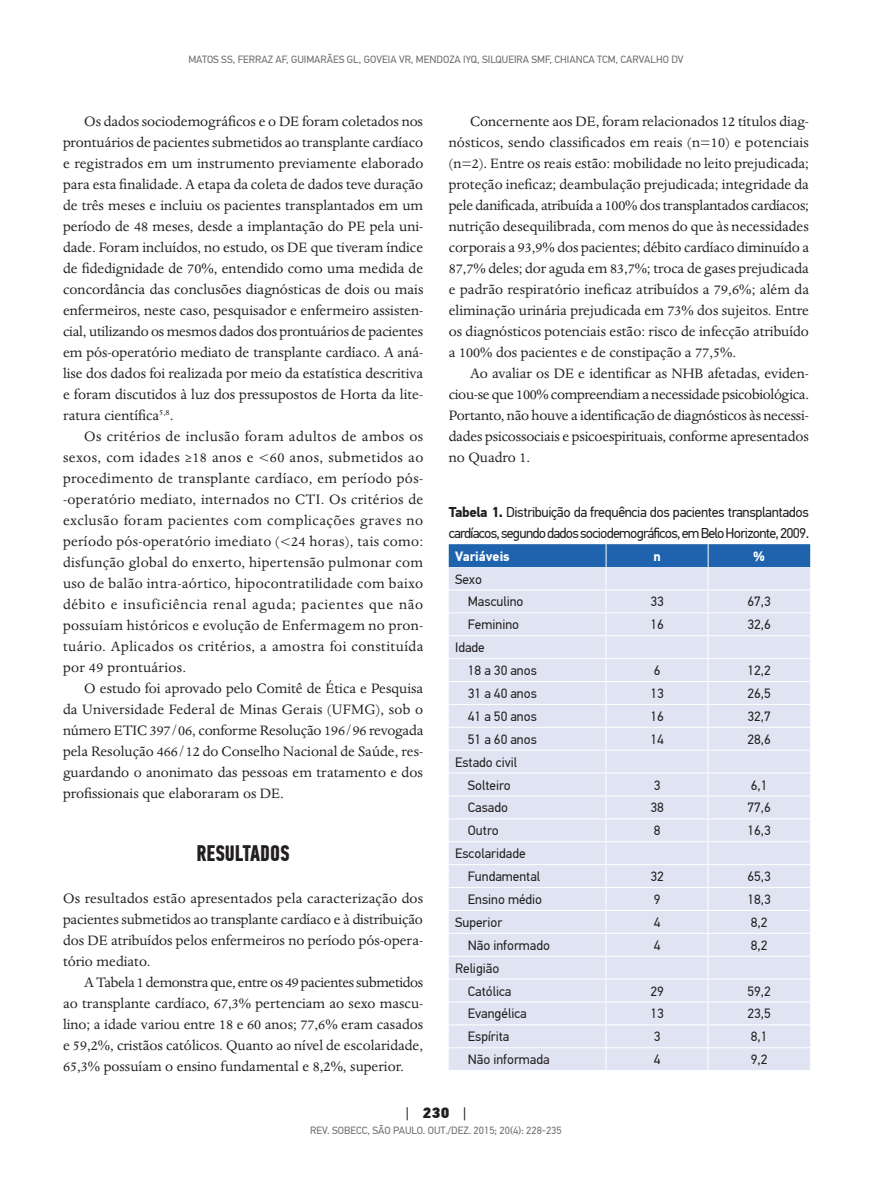
<style>
.page{position:relative;width:893px;height:1191px;background:#fff}
.page>*{position:absolute;margin:0;border:0;box-sizing:border-box;transform-origin:0 0}
.z_sub__1{font:700 22.5px "PF Din Text Comp Pro";color:#231f20}
.z_texto{font:15.75px/21px "Dante MT Std";color:#231f20;text-align:justify}
.z_texto_sem_recuo{font:15.75px/21px "Dante MT Std";color:#231f20;text-align:justify}
.t1{font:900 15px "PF Din Text Pro";color:#231f20}
.z_tab_fig_titulo{font:14.25px/21px "PF Din Text Pro";letter-spacing:-.055em;color:#231f20}
.z_tab_texto{font:13.5px "PF Din Text Pro";color:#231f20}
.z_tab_cabecalho{font:700 13.5px "PF Din Text Pro";color:#fff}
.t2{font:10.5px "PF Din Text Pro";color:#6c6d70}
.s1{font-weight:700}
.s2{font-weight:400}
</style>
<div class="page">
<svg style="left:449px;top:544px;width:361px;height:526px;background:#d9dfef"></svg>
<p class="t2" style="left:188px;top:53px;width:497px">MATOS SS, FERRAZ AF, GUIMARÃES GL, GOVEIA VR, MENDOZA IYQ, SILQUEIRA SMF, CHIANCA TCM, CARVALHO DV</p>
<p class="z_texto" style="left:63px;top:111px;width:362px;text-indent:21px">Os dados sociodemográficos e o DE foram coletados nos prontuários de pacientes submetidos ao transplante cardíaco e registrados em um instrumento previamente elaborado para esta finalidade. A etapa da coleta de dados teve duração de três meses e incluiu os pacientes transplantados em um período de 48 meses, desde a implantação do PE pela uni‑ dade. Foram incluídos, no estudo, os DE que tiveram índice de fidedignidade de 70%, entendido como uma medida de concordância das conclusões diagnósticas de dois ou mais enfermeiros, neste caso, pesquisador e enfermeiro assisten‑ cial, utilizando os mesmos dados dos prontuários de pacientes em pós‑operatório mediato de transplante cardíaco. A aná‑ lise dos dados foi realizada por meio da estatística descritiva e foram discutidos à luz dos pressupostos de Horta da lite‑ ratura científica<sup>5,8</sup>.</p>
<p class="z_texto" style="left:63px;top:426px;width:362px;text-indent:21px">Os critérios de inclusão foram adultos de ambos os sexos, com idades ≥18 anos e &lt;60 anos, submetidos ao procedimento de transplante cardíaco, em período pós‑ ‑operatório mediato, internados no CTI. Os critérios de exclusão foram pacientes com complicações graves no período pós‑operatório imediato (&lt;24 horas), tais como: disfunção global do enxerto, hipertensão pulmonar com uso de balão intra‑aórtico, hipocontratilidade com baixo débito e insuficiência renal aguda; pacientes que não possuíam históricos e evolução de Enfermagem no pron‑ tuário. Aplicados os critérios, a amostra foi constituída por 49 prontuários.</p>
<p class="z_texto" style="left:63px;top:678px;width:362px;text-indent:21px">O estudo foi aprovado pelo Comitê de Ética e Pesquisa da Universidade Federal de Minas Gerais (UFMG), sob o número ETIC 397/06, conforme Resolução 196/96 revogada pela Resolução 466/12 do Conselho Nacional de Saúde, res‑ guardando o anonimato das pessoas em tratamento e dos profissionais que elaboraram os DE.</p>
<p class="z_sub__1" style="left:196px;top:840px;width:95px">RESULTADOS</p>
<p class="z_texto_sem_recuo" style="left:63px;top:888px;width:362px">Os resultados estão apresentados pela caracterização dos pacientes submetidos ao transplante cardíaco e à distribuição dos DE atribuídos pelos enfermeiros no período pós‑opera‑ tório mediato.</p>
<p class="z_texto" style="left:63px;top:972px;width:362px;text-indent:21px">A Tabela 1 demonstra que, entre os 49 pacientes submetidos ao transplante cardíaco, 67,3% pertenciam ao sexo mascu‑ lino; a idade variou entre 18 e 60 anos; 77,6% eram casados e 59,2%, cristãos católicos. Quanto ao nível de escolaridade, 65,3% possuíam o ensino fundamental e 8,2%, superior.</p>
<p class="z_texto" style="left:449px;top:111px;width:362px;text-indent:21px">Concernente aos DE, foram relacionados 12 títulos diag‑ nósticos, sendo classificados em reais (n=10) e potenciais (n=2). Entre os reais estão: mobilidade no leito prejudicada; proteção ineficaz; deambulação prejudicada; integridade da pele danificada, atribuída a 100% dos transplantados cardíacos; nutrição desequilibrada, com menos do que às necessidades corporais a 93,9% dos pacientes; débito cardíaco diminuído a 87,7% deles; dor aguda em 83,7%; troca de gases prejudicada e padrão respiratório ineficaz atribuídos a 79,6%; além da eliminação urinária prejudicada em 73% dos sujeitos. Entre os diagnósticos potenciais estão: risco de infecção atribuído a 100% dos pacientes e de constipação a 77,5%.</p>
<p class="z_texto" style="left:449px;top:363px;width:362px;text-indent:21px">Ao avaliar os DE e identificar as NHB afetadas, eviden‑ ciou‑se que 100% compreendiam a necessidade psicobiológica.<br>Portanto, não houve a identificação de diagnósticos às necessi‑ dades psicossociais e psicoespirituais, conforme apresentados no Quadro 1.</p>
<p class="z_tab_fig_titulo" style="left:449px;top:501px;width:362px"><span class="s1">Tabela 1.</span> Distribuição da frequência dos pacientes transplantados cardíacos, segundo dados sociodemográficos, em Belo Horizonte, 2009.</p>
<p class="z_tab_cabecalho" style="left:455px;top:548px;width:56px">Variáveis</p>
<p class="z_tab_cabecalho" style="left:653px;top:548px;width:9px">n</p>
<p class="z_tab_cabecalho" style="left:753px;top:548px;width:14px">%</p>
<p class="z_tab_texto" style="left:455px;top:571px;width:29px">Sexo</p>
<p class="z_tab_texto" style="left:468px;top:594px;width:57px">Masculino</p>
<p class="z_tab_texto" style="left:650px;top:594px;width:15px">33</p>
<p class="z_tab_texto" style="left:747px;top:594px;width:25px">67,3</p>
<p class="z_tab_texto" style="left:468px;top:617px;width:53px">Feminino</p>
<p class="z_tab_texto" style="left:650px;top:617px;width:15px">16</p>
<p class="z_tab_texto" style="left:747px;top:617px;width:25px">32,6</p>
<p class="z_tab_texto" style="left:455px;top:639px;width:31px">Idade</p>
<p class="z_tab_texto" style="left:468px;top:662px;width:71px">18 a 30 anos</p>
<p class="z_tab_texto" style="left:654px;top:662px;width:8px">6</p>
<p class="z_tab_texto" style="left:747px;top:662px;width:25px">12,2</p>
<p class="z_tab_texto" style="left:468px;top:685px;width:71px">31 a 40 anos</p>
<p class="z_tab_texto" style="left:650px;top:685px;width:15px">13</p>
<p class="z_tab_texto" style="left:747px;top:685px;width:25px">26,5</p>
<p class="z_tab_texto" style="left:468px;top:708px;width:71px">41 a 50 anos</p>
<p class="z_tab_texto" style="left:650px;top:708px;width:15px">16</p>
<p class="z_tab_texto" style="left:747px;top:708px;width:25px">32,7</p>
<p class="z_tab_texto" style="left:468px;top:731px;width:71px">51 a 60 anos</p>
<p class="z_tab_texto" style="left:650px;top:731px;width:15px">14</p>
<p class="z_tab_texto" style="left:747px;top:731px;width:25px">28,6</p>
<p class="z_tab_texto" style="left:455px;top:754px;width:64px">Estado civil</p>
<p class="z_tab_texto" style="left:468px;top:777px;width:44px">Solteiro</p>
<p class="z_tab_texto" style="left:654px;top:777px;width:8px">3</p>
<p class="z_tab_texto" style="left:751px;top:777px;width:18px">6,1</p>
<p class="z_tab_texto" style="left:468px;top:800px;width:42px">Casado</p>
<p class="z_tab_texto" style="left:650px;top:800px;width:15px">38</p>
<p class="z_tab_texto" style="left:747px;top:800px;width:25px">77,6</p>
<p class="z_tab_texto" style="left:468px;top:822px;width:32px">Outro</p>
<p class="z_tab_texto" style="left:654px;top:822px;width:8px">8</p>
<p class="z_tab_texto" style="left:747px;top:822px;width:25px">16,3</p>
<p class="z_tab_texto" style="left:455px;top:845px;width:72px">Escolaridade</p>
<p class="z_tab_texto" style="left:468px;top:868px;width:74px">Fundamental</p>
<p class="z_tab_texto" style="left:650px;top:868px;width:15px">32</p>
<p class="z_tab_texto" style="left:747px;top:868px;width:25px">65,3</p>
<p class="z_tab_texto" style="left:468px;top:891px;width:76px">Ensino médio</p>
<p class="z_tab_texto" style="left:654px;top:891px;width:8px">9</p>
<p class="z_tab_texto" style="left:747px;top:891px;width:25px">18,3</p>
<p class="z_tab_texto" style="left:455px;top:914px;width:49px">Superior</p>
<p class="z_tab_texto" style="left:654px;top:914px;width:8px">4</p>
<p class="z_tab_texto" style="left:751px;top:914px;width:18px">8,2</p>
<p class="z_tab_texto" style="left:468px;top:937px;width:84px">Não informado</p>
<p class="z_tab_texto" style="left:654px;top:937px;width:8px">4</p>
<p class="z_tab_texto" style="left:751px;top:937px;width:18px">8,2</p>
<p class="z_tab_texto" style="left:455px;top:960px;width:46px">Religião</p>
<p class="z_tab_texto" style="left:468px;top:983px;width:45px">Católica</p>
<p class="z_tab_texto" style="left:650px;top:983px;width:15px">29</p>
<p class="z_tab_texto" style="left:747px;top:983px;width:25px">59,2</p>
<p class="z_tab_texto" style="left:468px;top:1006px;width:60px">Evangélica</p>
<p class="z_tab_texto" style="left:650px;top:1006px;width:15px">13</p>
<p class="z_tab_texto" style="left:747px;top:1006px;width:25px">23,5</p>
<p class="z_tab_texto" style="left:468px;top:1028px;width:43px">Espírita</p>
<p class="z_tab_texto" style="left:654px;top:1028px;width:8px">3</p>
<p class="z_tab_texto" style="left:751px;top:1028px;width:18px">8,1</p>
<p class="z_tab_texto" style="left:468px;top:1051px;width:83px">Não informada</p>
<p class="z_tab_texto" style="left:654px;top:1051px;width:8px">4</p>
<p class="z_tab_texto" style="left:751px;top:1051px;width:18px">9,2</p>
<p class="t1" style="left:406px;top:1102px;width:62px"><span class="s2">|</span> 230 <span class="s2">|</span></p>
<p class="t2" style="left:310px;top:1124px;width:253px">REV. SOBECC, SÃO PAULO. OUT./DEZ. 2015; 20(4): 228-235</p>
</div>
